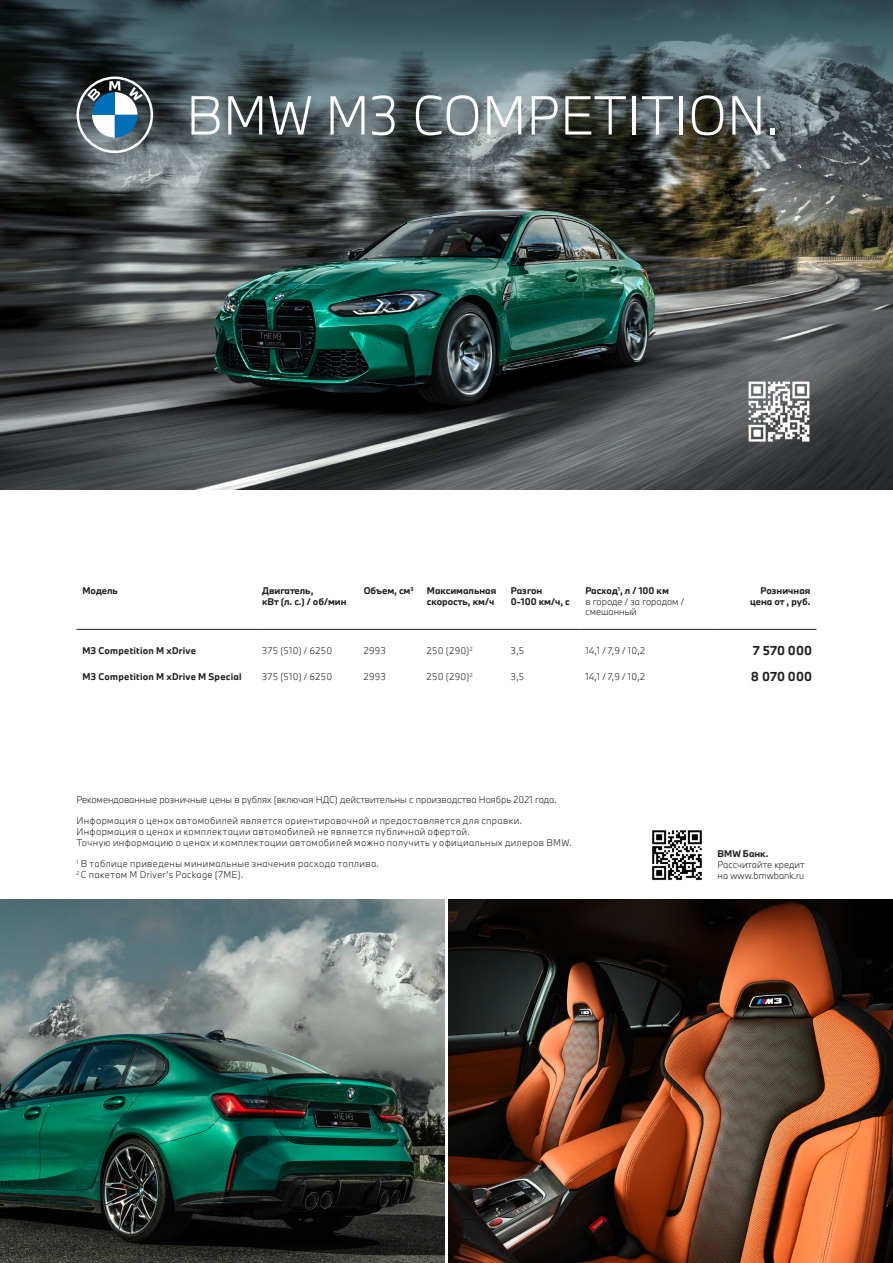
<style>
.page{position:relative;width:893px;height:1263px;background:#fff}
.page>*{position:absolute;margin:0;border:0;box-sizing:border-box;transform-origin:0 0}
.t1{font:300 50.85px "BMW Type Next";color:#fff}
.Основной_таблица_1{font:700 12px "BMW Type Next";letter-spacing:.015em;color:#231f20}
.Основной_таблица_2{font:300 9px "BMW Type Next";letter-spacing:.04em;color:#231f20}
.Основной_таблица_2-2{font:300 9px/10.8px "BMW Type Next";color:#231f20}
.Модель_таблица_1{font:700 9px/10.8px "BMW Type Next";color:#231f20}
.Основной_таблица_1-2{font:300 9px "BMW Type Next";letter-spacing:.04em;color:#231f20}
.Модель_таблица_1-2{font:700 9px "BMW Type Next";letter-spacing:.03em;color:#231f20}
.s1{font-weight:700}
</style>
<div class="page">
<img style="left:0;top:269px;width:893px;height:220px">
<svg style="left:0;top:0;width:893px;height:269px;background:#475353"></svg>
<hr style="left:77px;top:629px;width:179px;height:1px;background:#231f20">
<hr style="left:256px;top:629px;width:102px;height:1px;background:#231f20">
<hr style="left:358px;top:629px;width:63px;height:1px;background:#231f20">
<hr style="left:421px;top:629px;width:84px;height:1px;background:#231f20">
<hr style="left:505px;top:629px;width:74px;height:1px;background:#231f20">
<hr style="left:579px;top:629px;width:135px;height:1px;background:#231f20">
<hr style="left:714px;top:629px;width:102px;height:1px;background:#231f20">
<img style="left:0;top:899px;width:444px;height:364px">
<img style="left:449px;top:899px;width:444px;height:364px">
<svg style="left:77px;top:77px;width:76px;height:76px"></svg>
<img style="left:741px;top:374px;width:75px;height:74px">
<img style="left:652px;top:830px;width:50px;height:51px">
<p class="t1" style="left:186px;top:81px;width:594px">BMW M3 COMPETITION.</p>
<p class="Модель_таблица_1" style="left:83px;top:585px;width:37px">Модель</p>
<p class="Модель_таблица_1" style="left:262px;top:585px;width:86px">Двигатель,<br>кВт (л. с.) / об/мин</p>
<p class="Модель_таблица_1" style="left:364px;top:585px;width:51px">Объем, см<sup>3</sup></p>
<p class="Модель_таблица_1" style="left:427px;top:585px;width:71px">Максимальная скорость, км/ч</p>
<p class="Модель_таблица_1" style="left:511px;top:585px;width:60px">Разгон<br>0-100 км/ч, с</p>
<p class="Основной_таблица_2-2" style="left:585px;top:585px;width:100px"><span class="s1">Расход</span><sup>1</sup><span class="s1">, л / 100 км<br></span>в городе / за городом / смешанный</p>
<p class="Модель_таблица_1" style="left:750px;top:585px;width:62px;text-align:right">Розничная цена от , руб.</p>
<p class="Модель_таблица_1-2" style="left:83px;top:644px;width:115px">M3 Competition M xDrive</p>
<p class="Основной_таблица_1-2" style="left:262px;top:644px;width:72px">375 (510) / 6250</p>
<p class="Основной_таблица_2" style="left:364px;top:644px;width:24px">2993</p>
<p class="Основной_таблица_2" style="left:427px;top:644px;width:47px">250 (290)<sup>2</sup></p>
<p class="Основной_таблица_2" style="left:511px;top:644px;width:15px">3,5</p>
<p class="Основной_таблица_1-2" style="left:585px;top:644px;width:61px">14,1 / 7,9 / 10,2</p>
<p class="Основной_таблица_1" style="left:753px;top:642px;width:60px">7 570 000</p>
<p class="Модель_таблица_1-2" style="left:83px;top:670px;width:161px">M3 Competition M xDrive M Special</p>
<p class="Основной_таблица_1-2" style="left:262px;top:670px;width:72px">375 (510) / 6250</p>
<p class="Основной_таблица_2" style="left:364px;top:670px;width:24px">2993</p>
<p class="Основной_таблица_2" style="left:427px;top:670px;width:47px">250 (290)<sup>2</sup></p>
<p class="Основной_таблица_2" style="left:511px;top:670px;width:15px">3,5</p>
<p class="Основной_таблица_1-2" style="left:585px;top:670px;width:61px">14,1 / 7,9 / 10,2</p>
<p class="Основной_таблица_1" style="left:751px;top:668px;width:63px">8 070 000</p>
<p class="Основной_таблица_2-2" style="left:77px;top:794px;width:482px">Рекомендованные розничные цены в рублях (включая НДС) действительны с производства Ноябрь 2021 года.</p>
<p class="Основной_таблица_2" style="left:77px;top:815px;width:447px">Информация о ценах автомобилей является ориентировочной и предоставляется для справки.</p>
<p class="Основной_таблица_2" style="left:77px;top:825px;width:395px">Информация о ценах и комплектации автомобилей не является публичной офертой.</p>
<p class="Основной_таблица_2" style="left:77px;top:836px;width:497px">Точную информацию о ценах и комплектации автомобилей можно получить у официальных дилеров BMW.</p>
<p class="Основной_таблица_2" style="left:77px;top:858px;width:304px"><sup>1</sup> В таблице приведены минимальные значения расхода топлива.</p>
<p class="Основной_таблица_2" style="left:77px;top:869px;width:168px"><sup>2</sup> С пакетом M Driver’s Package (7ME).</p>
<p class="Основной_таблица_2-2" style="left:718px;top:848px;width:88px"><span class="s1">BMW Банк.<br></span>Рассчитайте кредит на www.bmwbank.ru</p>
</div>
